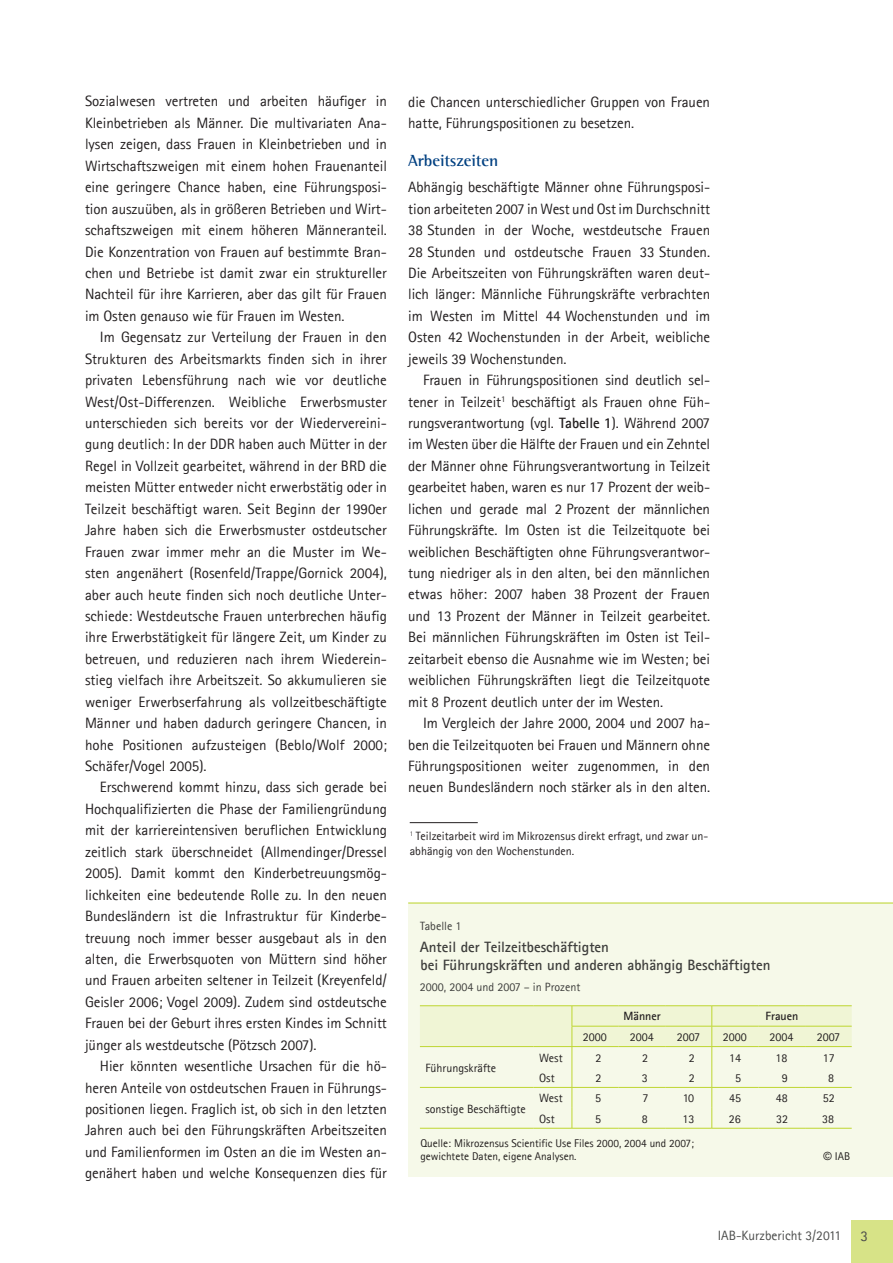
<style>
.page{position:relative;width:893px;height:1263px;background:#fff}
.page>*{position:absolute;margin:0;border:0;box-sizing:border-box;transform-origin:0 0}
.t1{font:700 16.5px "Agfa Rotis Semi Serif";letter-spacing:-.005em;color:#014081}
.t2{font:15px/21.5px "Agfa Rotis Sans Serif";letter-spacing:-.005em;color:#231f20;text-align:justify}
.t3{font:700 15px/18px "Agfa Rotis Sans Serif";color:#3e3e3c}
.t4{font:15px "Agfa Rotis Sans Serif";color:#4b4c4b}
.t5{font:13.5px "Agfa Rotis Sans Serif";color:#4b4c4b}
.t6{font:12px/15px "Agfa Rotis Sans Serif";color:#231f20}
.t7{font:12px "Agfa Rotis Sans Serif";color:#3e3e3c}
.t8{font:700 12px "Agfa Rotis Sans Serif";color:#231f20}
.t9{font:11.25px/13.5px "Agfa Rotis Sans Serif";color:#221e1d}
.s1{font-weight:700}
.s2{font-family:"Arial"}
</style>
<div class="page">
<div style="left:408px;top:903px;width:485px;height:274px;background:#f6f9e9"></div>
<hr style="left:420px;top:1005px;width:114px;height:1px;background:#bed630">
<hr style="left:534px;top:1005px;width:38px;height:1px;background:#bed630">
<hr style="left:572px;top:1005px;width:47px;height:1px;background:#bed630">
<hr style="left:619px;top:1005px;width:46px;height:1px;background:#bed630">
<hr style="left:665px;top:1005px;width:47px;height:1px;background:#bed630">
<hr style="left:712px;top:1005px;width:46px;height:1px;background:#bed630">
<hr style="left:758px;top:1005px;width:47px;height:1px;background:#bed630">
<hr style="left:805px;top:1005px;width:47px;height:1px;background:#bed630">
<hr style="left:420px;top:1128px;width:114px;height:1px;background:#bed630">
<svg style="left:420px;top:1006px;width:432px;height:122px"></svg>
<hr style="left:534px;top:1128px;width:38px;height:1px;background:#bed630">
<hr style="left:572px;top:1128px;width:47px;height:1px;background:#bed630">
<hr style="left:619px;top:1128px;width:46px;height:1px;background:#bed630">
<hr style="left:665px;top:1128px;width:47px;height:1px;background:#bed630">
<hr style="left:712px;top:1128px;width:46px;height:1px;background:#bed630">
<hr style="left:758px;top:1128px;width:47px;height:1px;background:#bed630">
<hr style="left:805px;top:1128px;width:47px;height:1px;background:#bed630">
<hr style="left:420px;top:1087px;width:114px;height:1px;background:#bed630">
<hr style="left:534px;top:1087px;width:38px;height:1px;background:#bed630">
<hr style="left:572px;top:1087px;width:47px;height:1px;background:#bed630">
<hr style="left:619px;top:1087px;width:46px;height:1px;background:#bed630">
<hr style="left:665px;top:1087px;width:47px;height:1px;background:#bed630">
<hr style="left:712px;top:1087px;width:46px;height:1px;background:#bed630">
<hr style="left:758px;top:1087px;width:47px;height:1px;background:#bed630">
<hr style="left:805px;top:1087px;width:47px;height:1px;background:#bed630">
<hr style="left:408px;top:903px;width:485px;height:1px;background:#bed630">
<hr style="left:410px;top:822px;width:68px;height:1px;background:#231f20">
<div style="left:851px;top:1220px;width:42px;height:43px;background:#d7e387"></div>
<p class="t2" style="left:85px;top:91px;width:303px">Sozialwesen vertreten und arbeiten häufiger in Kleinbetrieben als Männer. Die multivariaten Ana&shy;lysen zeigen, dass Frauen in Kleinbetrieben und in Wirtschaftszweigen mit einem hohen Frauenanteil eine geringere Chance haben, eine Führungsposi&shy;tion auszuüben, als in größeren Betrieben und Wirt&shy;schaftszweigen mit einem höheren Männeranteil.<br>Die Konzentration von Frauen auf bestimmte Bran&shy;chen und Betriebe ist damit zwar ein struktureller Nachteil für ihre Karrieren, aber das gilt für Frauen im Osten genauso wie für Frauen im Westen.</p>
<p class="t2" style="left:85px;top:326px;width:303px;text-indent:15px">Im Gegensatz zur Verteilung der Frauen in den Strukturen des Arbeitsmarkts finden sich in ihrer privaten Lebensführung nach wie vor deutliche West/Ost-Differenzen. Weibliche Erwerbsmuster unterschieden sich bereits vor der Wiedervereini&shy;gung deutlich: In der DDR haben auch Mütter in der Regel in Vollzeit gearbeitet, während in der BRD die meisten Mütter entweder nicht erwerbstätig oder in Teilzeit beschäftigt waren. Seit Beginn der 1990er Jahre haben sich die Erwerbsmuster ostdeutscher Frauen zwar immer mehr an die Muster im We&shy;sten angenähert (Rosenfeld/Trappe/Gornick 2004), aber auch heute finden sich noch deutliche Unter&shy;schiede: Westdeutsche Frauen unterbrechen häufig ihre Erwerbstätigkeit für längere Zeit, um Kinder zu betreuen, und reduzieren nach ihrem Wiederein&shy;stieg vielfach ihre Arbeitszeit. So akkumulieren sie weniger Erwerbserfahrung als vollzeitbeschäftigte Männer und haben dadurch geringere Chancen, in hohe Positionen aufzusteigen (Beblo/Wolf 2000; Schäfer/Vogel 2005).</p>
<p class="t2" style="left:85px;top:776px;width:303px;text-indent:15px">Erschwerend kommt hinzu, dass sich gerade bei Hochqualifizierten die Phase der Familiengründung mit der karriereintensiven beruflichen Entwicklung zeitlich stark überschneidet (Allmendinger/Dressel 2005). Damit kommt den Kinderbetreuungsmög&shy;lichkeiten eine bedeutende Rolle zu. In den neuen Bundesländern ist die Infrastruktur für Kinderbe&shy;treuung noch immer besser ausgebaut als in den alten, die Erwerbsquoten von Müttern sind höher und Frauen arbeiten seltener in Teilzeit (Kreyenfeld/ Geisler 2006; Vogel 2009). Zudem sind ostdeutsche Frauen bei der Geburt ihres ersten Kindes im Schnitt jünger als westdeutsche (Pötzsch 2007).</p>
<p class="t2" style="left:85px;top:1055px;width:303px;text-indent:15px">Hier könnten wesentliche Ursachen für die hö&shy;heren Anteile von ostdeutschen Frauen in Führungs&shy;positionen liegen. Fraglich ist, ob sich in den letzten Jahren auch bei den Führungskräften Arbeitszeiten und Familienformen im Osten an die im Westen an&shy;genähert haben und welche Konsequenzen dies für</p>
<p class="t2" style="left:408px;top:91px;width:303px">die Chancen unterschiedlicher Gruppen von Frauen hatte, Führungspositionen zu besetzen.</p>
<p class="t1" style="left:408px;top:150px;width:92px">Arbeitszeiten</p>
<p class="t2" style="left:408px;top:176px;width:303px">Abhängig beschäftigte Männer ohne Führungsposi&shy;tion arbeiteten 2007 in West und Ost im Durchschnitt 38 Stunden in der Woche, westdeutsche Frauen 28 Stunden und ostdeutsche Frauen 33 Stunden.<br>Die Arbeitszeiten von Führungskräften waren deut&shy;lich länger: Männliche Führungskräfte verbrachten im Westen im Mittel 44 Wochenstunden und im Osten 42 Wochenstunden in der Arbeit, weibliche jeweils 39 Wochenstunden.</p>
<p class="t2" style="left:408px;top:369px;width:303px;text-indent:15px">Frauen in Führungspositionen sind deutlich sel&shy;tener in Teilzeit<sup>1</sup> beschäftigt als Frauen ohne Füh&shy;rungsverantwortung (vgl. <span class="s1">Tabelle 1</span>). Während 2007 im Westen über die Hälfte der Frauen und ein Zehntel der Männer ohne Führungsverantwortung in Teilzeit gearbeitet haben, waren es nur 17 Prozent der weib&shy;lichen und gerade mal 2 Prozent der männlichen Führungskräfte. Im Osten ist die Teilzeitquote bei weiblichen Beschäftigten ohne Führungsverantwor&shy;tung niedriger als in den alten, bei den männlichen etwas höher: 2007 haben 38 Prozent der Frauen und 13 Prozent der Männer in Teilzeit gearbeitet.<br>Bei männlichen Führungskräften im Osten ist Teil&shy;zeitarbeit ebenso die Ausnahme wie im Westen; bei weiblichen Führungskräften liegt die Teilzeitquote mit 8 Prozent deutlich unter der im Westen.</p>
<p class="t2" style="left:408px;top:712px;width:303px;text-indent:15px">Im Vergleich der Jahre 2000, 2004 und 2007 ha&shy;ben die Teilzeitquoten bei Frauen und Männern ohne Führungspositionen weiter zugenommen, in den neuen Bundesländern noch stärker als in den alten.</p>
<p class="t6" style="left:410px;top:828px;width:300px"><sup>1</sup> Teilzeitarbeit wird im Mikrozensus direkt erfragt, und zwar un&shy;abhängig von den Wochenstunden.</p>
<p class="t7" style="left:420px;top:919px;width:43px">Tabelle 1</p>
<p class="t3" style="left:420px;top:938px;width:352px">Anteil der Teilzeitbeschäftigten<br>bei Führungskräften und anderen abhängig Beschäftigten</p>
<p class="t7" style="left:420px;top:980px;width:162px">2000, 2004 und 2007 – in Prozent</p>
<p class="t8" style="left:623px;top:1008px;width:39px">Männer</p>
<p class="t8" style="left:765px;top:1008px;width:34px">Frauen</p>
<p class="t6" style="left:425px;top:1060px;width:72px">Führungskräfte</p>
<p class="t6" style="left:425px;top:1101px;width:102px">sonstige Beschäftigte</p>
<p class="t6" style="left:583px;top:1029px;width:25px">2000</p>
<p class="t6" style="left:630px;top:1029px;width:25px">2004</p>
<p class="t6" style="left:677px;top:1029px;width:25px">2007</p>
<p class="t6" style="left:723px;top:1029px;width:25px">2000</p>
<p class="t6" style="left:770px;top:1029px;width:25px">2004</p>
<p class="t6" style="left:817px;top:1029px;width:25px">2007</p>
<p class="t6" style="left:539px;top:1050px;width:25px">West</p>
<p class="t6" style="left:595px;top:1050px;width:7px">2</p>
<p class="t6" style="left:642px;top:1050px;width:7px">2</p>
<p class="t6" style="left:689px;top:1050px;width:7px">2</p>
<p class="t6" style="left:729px;top:1050px;width:13px">14</p>
<p class="t6" style="left:776px;top:1050px;width:13px">18</p>
<p class="t6" style="left:823px;top:1050px;width:13px">17</p>
<p class="t6" style="left:539px;top:1070px;width:17px">Ost</p>
<p class="t6" style="left:595px;top:1070px;width:7px">2</p>
<p class="t6" style="left:642px;top:1070px;width:7px">3</p>
<p class="t6" style="left:689px;top:1070px;width:7px">2</p>
<p class="t6" style="left:735px;top:1070px;width:7px">5</p>
<p class="t6" style="left:782px;top:1070px;width:7px">9</p>
<p class="t6" style="left:828px;top:1070px;width:7px">8</p>
<p class="t6" style="left:539px;top:1091px;width:25px">West</p>
<p class="t6" style="left:595px;top:1091px;width:7px">5</p>
<p class="t6" style="left:642px;top:1091px;width:7px">7</p>
<p class="t6" style="left:683px;top:1091px;width:13px">10</p>
<p class="t6" style="left:729px;top:1091px;width:13px">45</p>
<p class="t6" style="left:776px;top:1091px;width:13px">48</p>
<p class="t6" style="left:823px;top:1091px;width:13px">52</p>
<p class="t6" style="left:539px;top:1111px;width:17px">Ost</p>
<p class="t6" style="left:595px;top:1111px;width:7px">5</p>
<p class="t6" style="left:642px;top:1111px;width:7px">8</p>
<p class="t6" style="left:683px;top:1111px;width:13px">13</p>
<p class="t6" style="left:729px;top:1111px;width:13px">26</p>
<p class="t6" style="left:776px;top:1111px;width:13px">32</p>
<p class="t6" style="left:822px;top:1111px;width:13px">38</p>
<p class="t9" style="left:420px;top:1136px;width:275px">Quelle: Mikrozensus Scientific Use Files 2000, 2004 und 2007; gewichtete Daten, eigene Analysen.</p>
<p class="t9" style="left:823px;top:1150px;width:28px"><span class="s2">©</span> IAB</p>
<p class="t5" style="left:718px;top:1227px;width:125px">IAB-Kurzbericht 3/2011</p>
<p class="t4" style="left:860px;top:1227px;width:9px">3</p>
</div>
